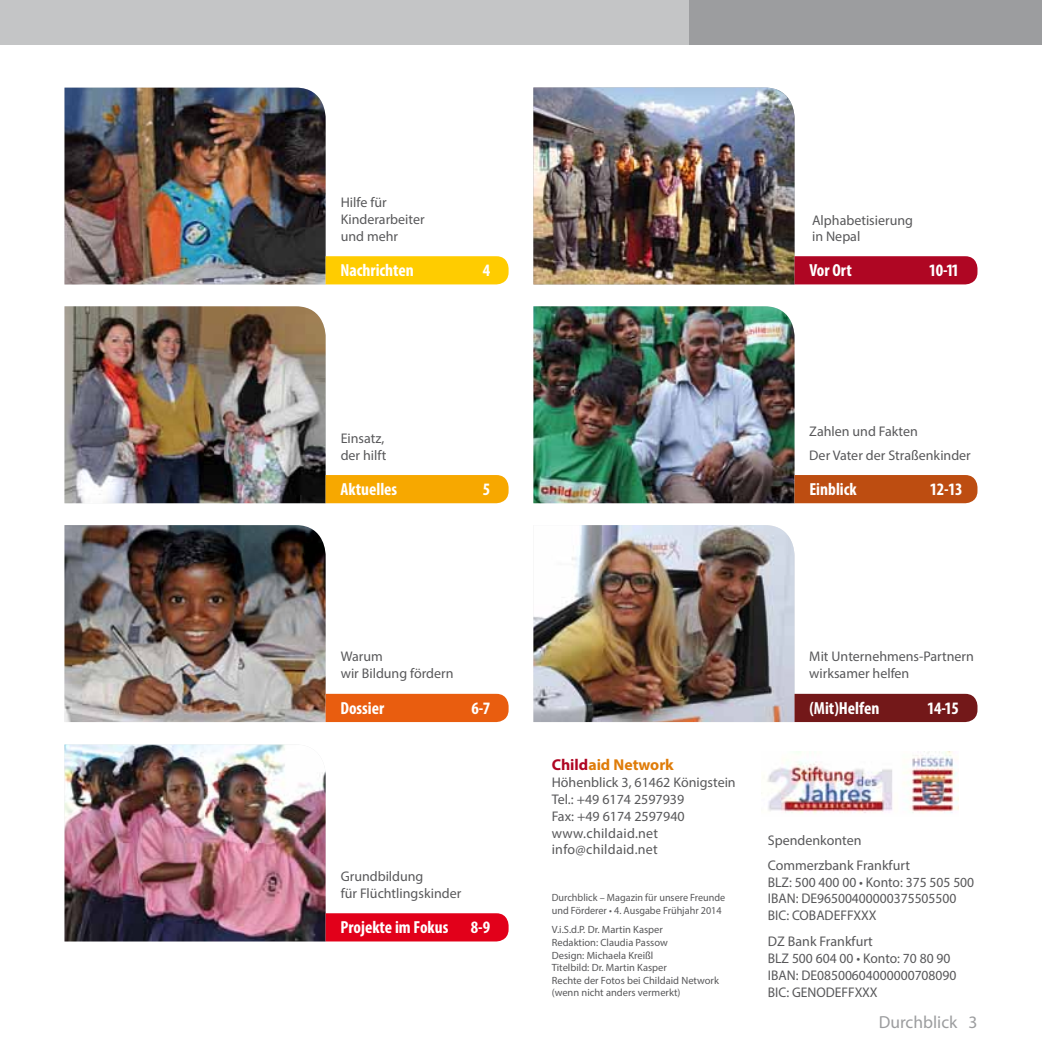
<style>
.page{position:relative;width:1042px;height:1042px;background:#fff}
.page>*{position:absolute;margin:0;border:0;box-sizing:border-box;transform-origin:0 0}
.t1{font:700 condensed 17.5px "Myriad Pro";color:#fff}
.t2{font:17.5px "Myriad Pro";color:#9c9d9f}
.t3{font:700 15.75px "Myriad Pro";color:#df7c09}
.t4{font:14px/16.8px "Myriad Pro";color:#58585a}
.t5{font:10.5px/12.6px "Myriad Pro";color:#58585a}
.s1{color:#af0623}
</style>
<div class="page">
<img style="left:533px;top:525px;width:261px;height:197px">
<div style="left:0;top:0;width:1042px;height:45px;background:#c4c5c6"></div>
<div style="left:690px;top:0;width:352px;height:45px;background:#9c9d9f"></div>
<img style="left:64px;top:88px;width:262px;height:196px">
<div style="left:326px;top:256px;width:182px;height:28px;background:#fc0"></div>
<img style="left:64px;top:306px;width:262px;height:197px">
<div style="left:326px;top:475px;width:182px;height:28px;background:#f7a800"></div>
<img style="left:64px;top:525px;width:262px;height:197px">
<div style="left:326px;top:694px;width:182px;height:28px;background:#e95d0f"></div>
<img style="left:64px;top:744px;width:262px;height:197px">
<div style="left:326px;top:913px;width:182px;height:28px;background:#e2001a"></div>
<img style="left:533px;top:88px;width:261px;height:196px">
<div style="left:794px;top:256px;width:183px;height:28px;background:#af0623"></div>
<img style="left:533px;top:306px;width:261px;height:197px">
<div style="left:794px;top:475px;width:183px;height:28px;background:#bd4d11"></div>
<div style="left:794px;top:694px;width:183px;height:28px;background:#731819"></div>
<img style="left:761px;top:752px;width:197px;height:61px">
<p class="t4" style="left:341px;top:195px;width:85px">Hilfe für<br>Kinderarbeiter und mehr</p>
<p class="t1" style="left:340px;top:264px;width:75px">Nachrichten</p>
<p class="t1" style="left:483px;top:264px;width:9px">4</p>
<p class="t4" style="left:341px;top:430px;width:47px">Einsatz, der hilft</p>
<p class="t1" style="left:340px;top:483px;width:58px">Aktuelles</p>
<p class="t1" style="left:483px;top:483px;width:9px">5</p>
<p class="t4" style="left:812px;top:212px;width:102px">Alphabetisierung in Nepal</p>
<p class="t1" style="left:809px;top:264px;width:44px">Vor Ort</p>
<p class="t1" style="left:929px;top:264px;width:32px">1 0- 1 1</p>
<p class="t4" style="left:809px;top:420px;width:163px;line-height:23.8px">Zahlen und Fakten<br>Der Vater der Straßenkinder</p>
<p class="t1" style="left:809px;top:483px;width:49px">Einblick</p>
<p class="t1" style="left:929px;top:483px;width:34px">1 2- 1 3</p>
<p class="t4" style="left:341px;top:649px;width:114px">Warum<br>wir Bildung fördern</p>
<p class="t1" style="left:340px;top:701px;width:45px">Dossier</p>
<p class="t1" style="left:471px;top:701px;width:20px">6- 7</p>
<p class="t4" style="left:341px;top:868px;width:122px">Grundbildung<br>für Flüchtlingskinder</p>
<p class="t1" style="left:340px;top:921px;width:109px">Projekte im Fokus</p>
<p class="t1" style="left:471px;top:921px;width:21px">8-9</p>
<p class="t3" style="left:552px;top:759px;width:124px"><span class="s1">Child</span>aid Network</p>
<p class="t4" style="left:552px;top:774px;width:185px">Höhenblick 3, 61462 Königstein<br>Tel.: +49 6174 2597939<br>Fax: +49 6174 2597940 www.childaid.net info@childaid.net</p>
<p class="t5" style="left:552px;top:892px;width:175px">Durchblick – Magazin für unsere Freunde und Förderer • 4. Ausgabe Frühjahr 2014</p>
<p class="t5" style="left:552px;top:924px;width:169px">V.i.S.d.P. Dr. Martin Kasper<br>Redaktion: Claudia Passow<br>Design: Michaela Kreißl<br>Titelbild: Dr. Martin Kasper<br>Rechte der Fotos bei Childaid Network (wenn nicht anders vermerkt)</p>
<p class="t4" style="left:809px;top:649px;width:166px">Mit Unternehmens-Partnern wirksamer helfen</p>
<p class="t1" style="left:809px;top:701px;width:71px">(Mit)Helfen</p>
<p class="t1" style="left:927px;top:701px;width:34px">1 4- 1 5</p>
<p class="t4" style="left:768px;top:829px;width:144px;line-height:24.3px">Spendenkonten<br>Commerzbank Frankfurt</p>
<p class="t4" style="left:768px;top:873px;width:208px">BLZ: 500 400 00 • Konto: 375 505 500<br>IBAN: DE96500400000375505500<br>BIC: COBADEFFXXX</p>
<p class="t4" style="left:768px;top:934px;width:190px">DZ Bank Frankfurt<br>BLZ 500 604 00 • Konto: 70 80 90<br>IBAN: DE08500604000000708090<br>BIC: GENODEFFXXX</p>
<p class="t2" style="left:878px;top:1014px;width:100px">Durchblick 3</p>
</div>
